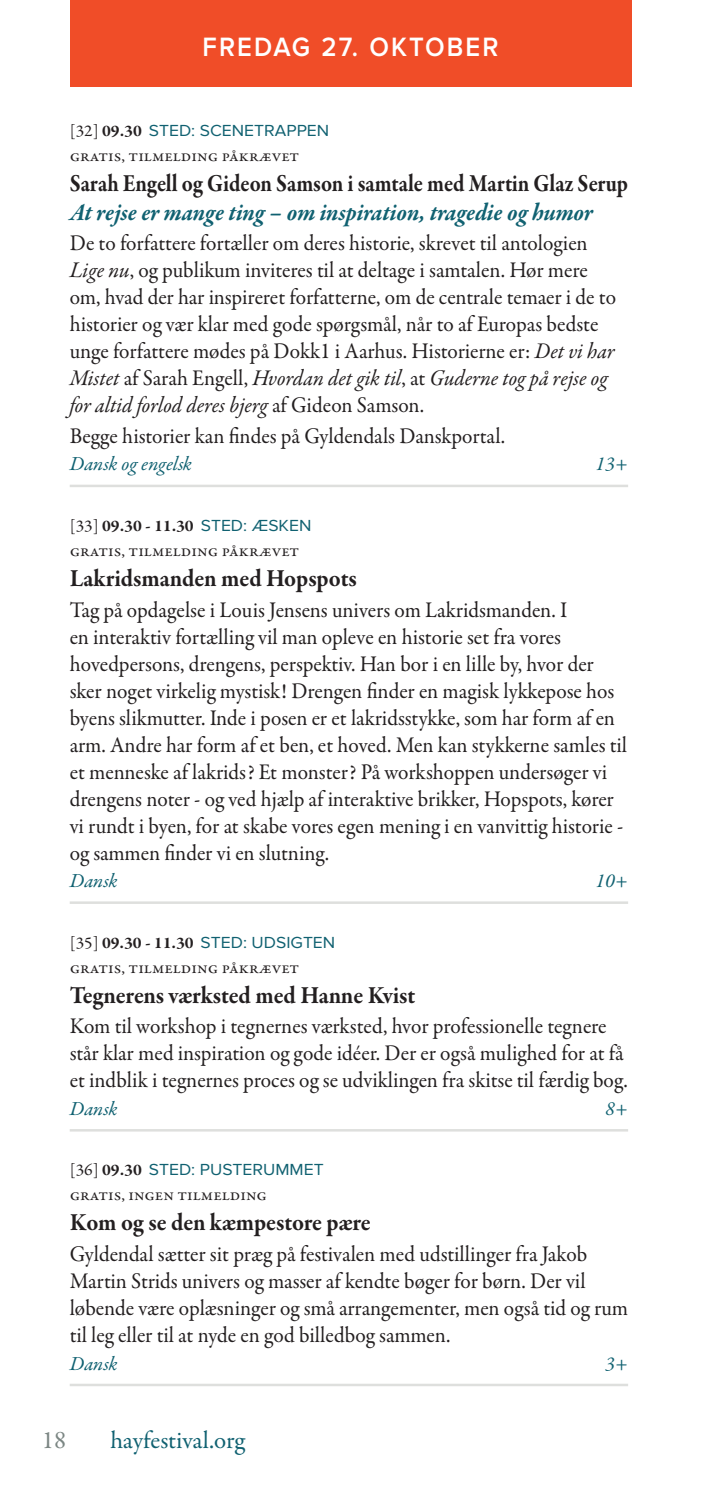
<style>
.page{position:relative;width:702px;height:1489px;background:#fff}
.page>*{position:absolute;margin:0;border:0;box-sizing:border-box;transform-origin:0 0}
.t1{font:600 27.5px "Proxima Nova";letter-spacing:.08em;color:#fff;scale:.93 1}
.t2{font:700 25px "Garamond Premr Pro";color:#231f20;scale:.93 1}
.t3{font:700 25px "Garamond Premr Pro";color:#231f20;scale:.86 1}
.t4{font:italic 700 25px "Garamond Premr Pro";letter-spacing:-.005em;color:#106171;scale:.93 1}
.t5{font:25px "Garamond Premr Pro";color:#106171}
.t6{font:25px "Garamond Premr Pro";color:#7b8683}
.t7{font:22.5px/27px "Garamond Premr Pro";color:#231f20;scale:.95 1}
.t8{font:italic 20px "Garamond Premr Pro";color:#106171}
.t9{font:16.75px/25px "Garamond Premr Pro";color:#231f20;scale:1.05 1}
.t10{font:16.75px "Proxima Nova";color:#106171;scale:1.05 1}
.s1{font-family:"Garamond Premr Pro";color:#231f20}
.s2{font-family:"Garamond Premr Pro";font-weight:700;color:#231f20}
.s3{font-style:italic}
.s4{font-weight:700}
.s5{font-family:"Proxima Nova";color:#106171}
</style>
<div class="page">
<div style="left:70px;top:0;width:561px;height:86px;background:#f04d28"></div>
<hr style="left:70px;top:484px;width:558px;height:3px;background:#dedfdd">
<hr style="left:70px;top:901px;width:558px;height:2px;background:#dedfdd">
<hr style="left:70px;top:1128px;width:558px;height:3px;background:#dedfdd">
<hr style="left:70px;top:1383px;width:558px;height:2px;background:#dedfdd">
<p class="t1" style="left:202px;top:34px;width:57px">FREDA</p>
<p class="t1" style="left:292px;top:34px;width:164px">G 27. OKTOBE</p>
<p class="t1" style="left:482px;top:34px;width:19px">R</p>
<p class="t10" style="left:70px;top:121px;width:249px"><span class="s1">[32]</span> <span class="s2">09.30</span> STED: SCENETRAPPEN</p>
<p class="t9" style="left:70px;top:144px;width:220px">gratis, tilmelding påkrævet</p>
<p class="t3" style="left:70px;top:168px;width:650px">Sarah Engell og Gideon Samson i samtale med Martin Glaz Serup</p>
<p class="t4" style="left:70px;top:196px;width:564px">At rejse er mange ting – om inspiration, tragedie og humor</p>
<p class="t7" style="left:70px;top:230px;width:576px">De to forfattere fortæller om deres historie, skrevet til antologien <span class="s3">Lige nu</span>, og publikum inviteres til at deltage i samtalen. Hør mere om, hvad der har inspireret forfatterne, om de centrale temaer i de to historier og vær klar med gode spørgsmål, når to af Europas bedste unge forfattere mødes på Dokk1 i Aarhus. Historierne er: <span class="s3">Det vi har Mistet</span> af Sarah Engell, <span class="s3">Hvordan det gik til</span>, at <span class="s3">Guderne tog på rejse og for altid forlod deres bjerg</span> af Gideon Samson.</p>
<p class="t7" style="left:70px;top:423px;width:459px">Begge historier kan findes på Gyldendals Danskportal.</p>
<p class="t8" style="left:70px;top:451px;width:124px">Dansk og engelsk</p>
<p class="t8" style="left:595px;top:451px;width:33px">13+</p>
<p class="t9" style="left:70px;top:513px;width:232px">[33] <span class="s4">09.30 - 11.30</span> <span class="s5">STED: ÆSKEN </span>gratis, tilmelding påkrævet</p>
<p class="t2" style="left:70px;top:562px;width:310px">Lakridsmanden med Hopspots</p>
<p class="t7" style="left:70px;top:596px;width:588px">Tag på opdagelse i Louis Jensens univers om Lakridsmanden. I<br>en interaktiv fortælling vil man opleve en historie set fra vores hovedpersons, drengens, perspektiv. Han bor i en lille by, hvor der sker noget virkelig mystisk! Drengen finder en magisk lykkepose hos byens slikmutter. Inde i posen er et lakridsstykke, som har form af en arm. Andre har form af et ben, et hoved. Men kan stykkerne samles til et menneske af lakrids? Et monster? På workshoppen undersøger vi drengens noter - og ved hjælp af interaktive brikker, Hopspots, kører vi rundt i byen, for at skabe vores egen mening i en vanvittig historie - og sammen finder vi en slutning.</p>
<p class="t8" style="left:70px;top:868px;width:49px">Dansk</p>
<p class="t8" style="left:595px;top:868px;width:33px">10+</p>
<p class="t10" style="left:70px;top:932px;width:254px"><span class="s1">[35]</span> <span class="s2">09.30 - 11.30</span> STED: UDSIGTEN</p>
<p class="t9" style="left:70px;top:955px;width:220px">gratis, tilmelding påkrævet</p>
<p class="t2" style="left:70px;top:979px;width:373px">Tegnerens værksted med Hanne Kvist</p>
<p class="t7" style="left:70px;top:1013px;width:589px">Kom til workshop i tegnernes værksted, hvor professionelle tegnere står klar med inspiration og gode idéer. Der er også mulighed for at få et indblik i tegnernes proces og se udviklingen fra skitse til færdig bog.</p>
<p class="t8" style="left:70px;top:1095px;width:49px">Dansk</p>
<p class="t8" style="left:605px;top:1095px;width:24px">8+</p>
<p class="t10" style="left:70px;top:1160px;width:233px"><span class="s1">[36]</span> <span class="s2">09.30</span> STED: PUSTERUMMET</p>
<p class="t9" style="left:70px;top:1182px;width:189px">gratis, ingen tilmelding</p>
<p class="t2" style="left:70px;top:1206px;width:325px">Kom og se den kæmpestore pære</p>
<p class="t7" style="left:70px;top:1240px;width:589px">Gyldendal sætter sit præg på festivalen med udstillinger fra Jakob Martin Strids univers og masser af kendte bøger for børn. Der vil løbende være oplæsninger og små arrangementer, men også tid og rum til leg eller til at nyde en god billedbog sammen.</p>
<p class="t8" style="left:70px;top:1350px;width:49px">Dansk</p>
<p class="t8" style="left:605px;top:1350px;width:24px">3+</p>
<p class="t6" style="left:42px;top:1424px;width:26px">18</p>
<p class="t5" style="left:110px;top:1424px;width:137px">hayfestival.org</p>
</div>
